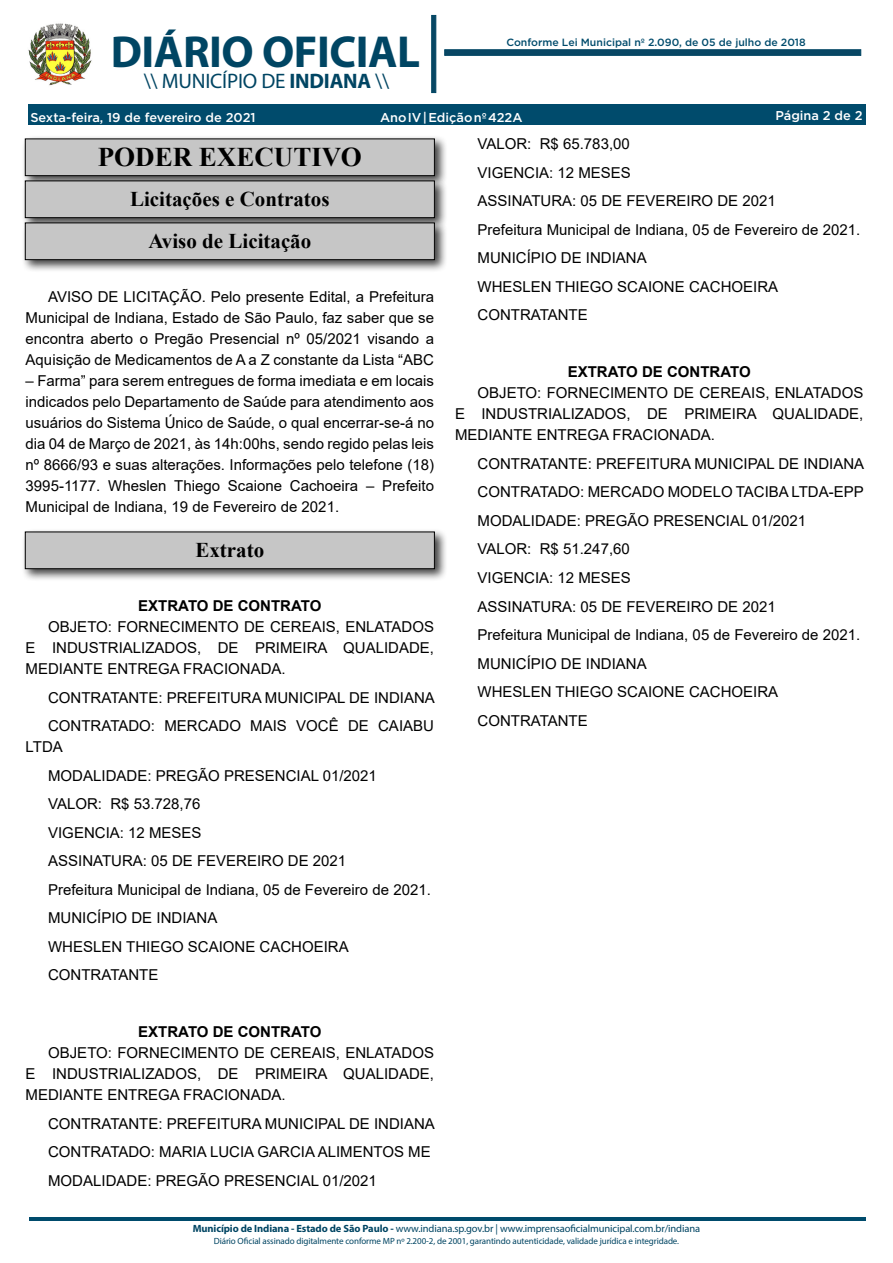
<style>
.page{position:relative;width:893px;height:1263px;background:#fff}
.page>*{position:absolute;margin:0;border:0;box-sizing:border-box;transform-origin:0 0}
.t1{font:700 45px "Myriad Pro";letter-spacing:-.01em;color:#004563}
.t2{font:700 27px "Times New Roman";color:#000}
.t3{font:700 21px "Times New Roman";color:#000}
.t4{font:21px "Myriad Pro";letter-spacing:-.01em;color:#004563}
._2_-_Corpo{font:15px/21px "Arial";color:#000;text-align:justify}
._1_-_Cabeçalho{font:700 15px "Arial";color:#000}
.t5{font:500 12.75px "Gotham";color:#fff}
.t6{font:10.5px "Myriad Pro";letter-spacing:-.01em;color:#004563}
.t7{font:500 10.5px "Gotham";color:#004b6c}
.t8{font:9px "Myriad Pro";letter-spacing:-.01em;color:#004563}
.s1{font-weight:700}
</style>
<div class="page">
<div style="left:28px;top:104px;width:837px;height:21px;background:#004b6c"></div>
<img style="left:28px;top:23px;width:64px;height:63px">
<svg style="left:431px;top:15px;width:5px;height:78px"></svg>
<svg style="left:444px;top:50px;width:417px;height:6px;background:#094965"></svg>
<hr style="left:29px;top:1218px;width:836px;height:3px;background:#004b6c">
<div style="left:21px;top:135px;width:426px;height:54px;background:#000;opacity:.75"></div>
<div style="left:25px;top:139px;width:409px;height:37px;background:#c6c6c6"></div>
<div style="left:25px;top:139px;width:410px;height:37px;border:1px solid #000"></div>
<div style="left:21px;top:177px;width:426px;height:54px;background:#000;opacity:.75"></div>
<div style="left:25px;top:181px;width:409px;height:37px;background:#c6c6c6"></div>
<div style="left:25px;top:181px;width:410px;height:37px;border:1px solid #000"></div>
<div style="left:21px;top:219px;width:426px;height:54px;background:#000;opacity:.75"></div>
<div style="left:25px;top:223px;width:409px;height:37px;background:#c6c6c6"></div>
<div style="left:25px;top:223px;width:410px;height:37px;border:1px solid #000"></div>
<div style="left:21px;top:528px;width:426px;height:54px;background:#000;opacity:.75"></div>
<div style="left:25px;top:532px;width:409px;height:37px;background:#c6c6c6"></div>
<div style="left:25px;top:532px;width:410px;height:37px;border:1px solid #000"></div>
<h1 class="t1" style="left:111px;top:23px;width:311px">DIÁRIO OFICIAL</h1>
<h3 class="t4" style="left:144px;top:68px;width:247px">\\ MUNICÍPIO DE <span class="s1">INDIANA</span> \\</h3>
<p class="t7" style="left:506px;top:35px;width:301px">Conforme Lei Municipal nº 2.090, de 05 de julho de 2018</p>
<p class="t5" style="left:30px;top:109px;width:227px">Sexta-feira, 19 de fevereiro de 2021</p>
<p class="t5" style="left:380px;top:109px;width:144px">Ano IV | Edição nº 422A</p>
<p class="t5" style="left:775px;top:107px;width:89px">Página 2 de 2</p>
<p class="t2" style="left:98px;top:138px;width:266px">PODER EXECUTIVO</p>
<p class="t3" style="left:130px;top:184px;width:201px">Licitações e Contratos</p>
<p class="t3" style="left:148px;top:226px;width:164px">Aviso de Licitação</p>
<p class="_2_-_Corpo" style="left:26px;top:286px;width:410px;text-indent:23px">AVISO DE LICITAÇÃO. Pelo presente Edital, a Prefeitura Municipal de Indiana, Estado de São Paulo, faz saber que se encontra aberto o Pregão Presencial nº 05/2021 visando a Aquisição de Medicamentos de A a Z constante da Lista “ABC</p>
<p class="_2_-_Corpo" style="left:26px;top:370px;width:410px">– Farma” para serem entregues de forma imediata e em locais indicados pelo Departamento de Saúde para atendimento aos usuários do Sistema Único de Saúde, o qual encerrar-se-á no dia 04 de Março de 2021, às 14h:00hs, sendo regido pelas leis nº 8666/93 e suas alterações. Informações pelo telefone (18)<br>3995-1177. Wheslen Thiego Scaione Cachoeira – Prefeito Municipal de Indiana, 19 de Fevereiro de 2021.</p>
<p class="t3" style="left:195px;top:535px;width:70px">Extrato</p>
<p class="_2_-_Corpo" style="left:477px;top:134px;width:154px">VALOR: R$ 65.783,00</p>
<p class="_2_-_Corpo" style="left:477px;top:162px;width:155px">VIGENCIA: 12 MESES</p>
<p class="_2_-_Corpo" style="left:477px;top:191px;width:300px">ASSINATURA: 05 DE FEVEREIRO DE 2021</p>
<p class="_2_-_Corpo" style="left:477px;top:219px;width:384px">Prefeitura Municipal de Indiana, 05 de Fevereiro de 2021.</p>
<p class="_2_-_Corpo" style="left:477px;top:248px;width:171px">MUNICÍPIO DE INDIANA</p>
<p class="_2_-_Corpo" style="left:477px;top:276px;width:302px">WHESLEN THIEGO SCAIONE CACHOEIRA</p>
<p class="_2_-_Corpo" style="left:477px;top:305px;width:112px">CONTRATANTE</p>
<p class="_1_-_Cabeçalho" style="left:568px;top:362px;width:185px">EXTRATO DE CONTRATO</p>
<p class="_2_-_Corpo" style="left:455px;top:383px;width:410px;text-indent:22px">OBJETO: FORNECIMENTO DE CEREAIS, ENLATADOS E INDUSTRIALIZADOS, DE PRIMEIRA QUALIDADE, MEDIANTE ENTREGA FRACIONADA.</p>
<p class="_2_-_Corpo" style="left:477px;top:453px;width:388px">CONTRATANTE: PREFEITURA MUNICIPAL DE INDIANA</p>
<p class="_2_-_Corpo" style="left:477px;top:482px;width:388px">CONTRATADO: MERCADO MODELO TACIBA LTDA-EPP</p>
<p class="_2_-_Corpo" style="left:477px;top:510px;width:330px">MODALIDADE: PREGÃO PRESENCIAL 01/2021</p>
<p class="_2_-_Corpo" style="left:477px;top:539px;width:154px">VALOR: R$ 51.247,60</p>
<p class="_2_-_Corpo" style="left:477px;top:567px;width:155px">VIGENCIA: 12 MESES</p>
<p class="_2_-_Corpo" style="left:477px;top:596px;width:300px">ASSINATURA: 05 DE FEVEREIRO DE 2021</p>
<p class="_2_-_Corpo" style="left:477px;top:624px;width:384px">Prefeitura Municipal de Indiana, 05 de Fevereiro de 2021.</p>
<p class="_2_-_Corpo" style="left:477px;top:653px;width:171px">MUNICÍPIO DE INDIANA</p>
<p class="_2_-_Corpo" style="left:477px;top:681px;width:302px">WHESLEN THIEGO SCAIONE CACHOEIRA</p>
<p class="_2_-_Corpo" style="left:477px;top:710px;width:112px">CONTRATANTE</p>
<p class="_1_-_Cabeçalho" style="left:138px;top:595px;width:185px">EXTRATO DE CONTRATO</p>
<p class="_2_-_Corpo" style="left:26px;top:616px;width:410px;text-indent:23px">OBJETO: FORNECIMENTO DE CEREAIS, ENLATADOS E INDUSTRIALIZADOS, DE PRIMEIRA QUALIDADE, MEDIANTE ENTREGA FRACIONADA.</p>
<p class="_2_-_Corpo" style="left:48px;top:687px;width:388px">CONTRATANTE: PREFEITURA MUNICIPAL DE INDIANA</p>
<p class="_2_-_Corpo" style="left:26px;top:715px;width:410px;text-indent:23px">CONTRATADO: MERCADO MAIS VOCÊ DE CAIABU<br>LTDA</p>
<p class="_2_-_Corpo" style="left:48px;top:765px;width:330px">MODALIDADE: PREGÃO PRESENCIAL 01/2021</p>
<p class="_2_-_Corpo" style="left:48px;top:793px;width:154px">VALOR: R$ 53.728,76</p>
<p class="_2_-_Corpo" style="left:48px;top:822px;width:155px">VIGENCIA: 12 MESES</p>
<p class="_2_-_Corpo" style="left:48px;top:850px;width:300px">ASSINATURA: 05 DE FEVEREIRO DE 2021</p>
<p class="_2_-_Corpo" style="left:48px;top:879px;width:384px">Prefeitura Municipal de Indiana, 05 de Fevereiro de 2021.</p>
<p class="_2_-_Corpo" style="left:48px;top:907px;width:171px">MUNICÍPIO DE INDIANA</p>
<p class="_2_-_Corpo" style="left:48px;top:936px;width:302px">WHESLEN THIEGO SCAIONE CACHOEIRA</p>
<p class="_2_-_Corpo" style="left:48px;top:964px;width:112px">CONTRATANTE</p>
<p class="_1_-_Cabeçalho" style="left:138px;top:1021px;width:185px">EXTRATO DE CONTRATO</p>
<p class="_2_-_Corpo" style="left:26px;top:1042px;width:410px;text-indent:23px">OBJETO: FORNECIMENTO DE CEREAIS, ENLATADOS E INDUSTRIALIZADOS, DE PRIMEIRA QUALIDADE, MEDIANTE ENTREGA FRACIONADA.</p>
<p class="_2_-_Corpo" style="left:48px;top:1113px;width:388px">CONTRATANTE: PREFEITURA MUNICIPAL DE INDIANA</p>
<p class="_2_-_Corpo" style="left:48px;top:1141px;width:384px">CONTRATADO: MARIA LUCIA GARCIA ALIMENTOS ME</p>
<p class="_2_-_Corpo" style="left:48px;top:1170px;width:330px">MODALIDADE: PREGÃO PRESENCIAL 01/2021</p>
<p class="t6" style="left:193px;top:1222px;width:509px"><span class="s1">Município de Indiana - Estado de São Paulo -</span> www.indiana.sp.gov.br | www.imprensaoficialmunicipal.com.br/indiana</p>
<p class="t8" style="left:214px;top:1236px;width:467px">Diário Oficial assinado digitalmente conforme MP nº 2.200-2, de 2001, garantindo autenticidade, validade jurídica e integridade.</p>
</div>
